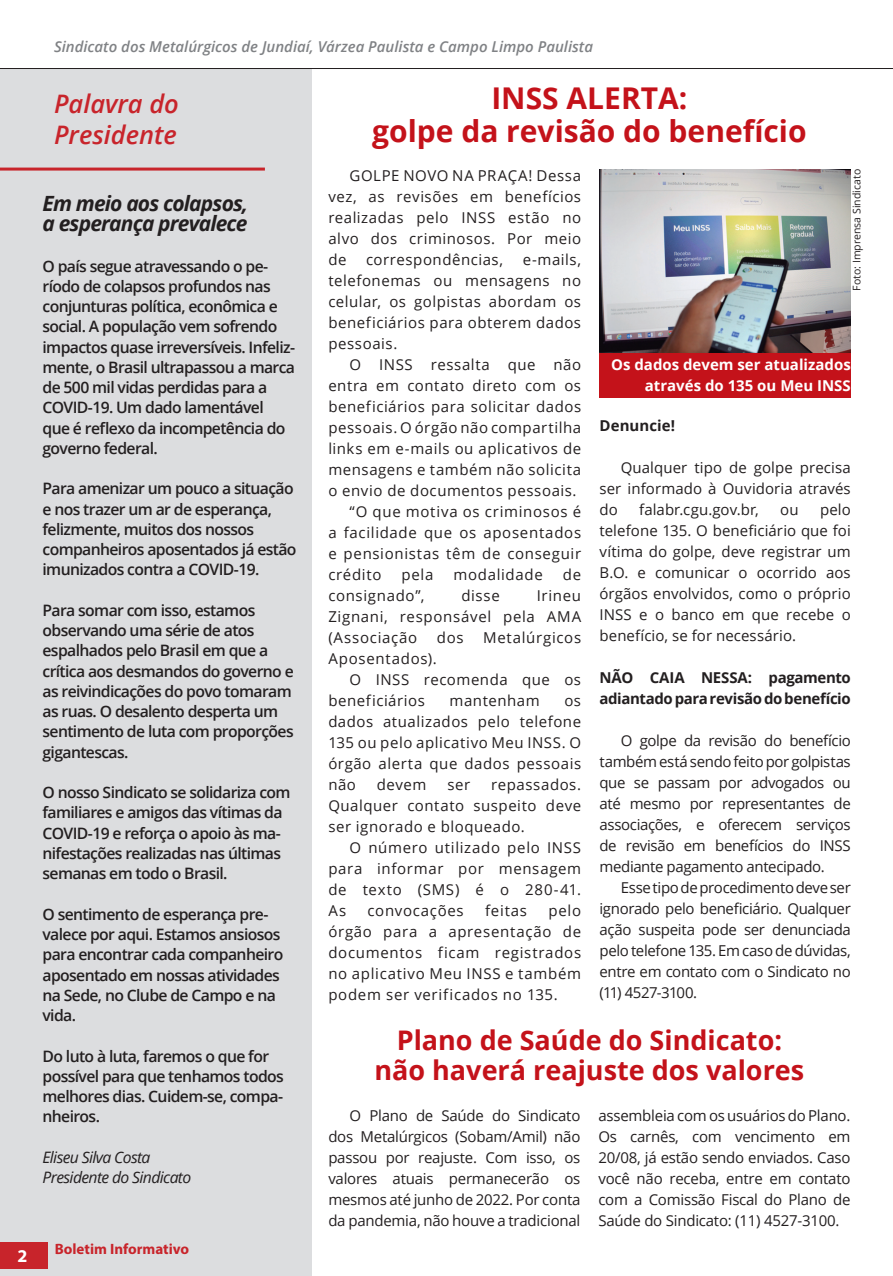
<style>
.page{position:relative;width:893px;height:1276px;background:#fff}
.page>*{position:absolute;margin:0;border:0;box-sizing:border-box;transform-origin:0 0}
.Corpo_1{font:700 30px "Open Sans";color:#c4121a}
.Corpo_1-2{font:700 27px "Open Sans";color:#c4121a}
.Chamada{font:italic 600 25.5px "Open Sans";color:#c8242b}
.Chamada-2{font:italic 700 21px "Open Sans";letter-spacing:-.04em;color:#231f20}
.t1{font:700 18px "Myriad Pro";color:#fff}
.Chamada-3{font:600 15.75px/20.2px "Open Sans";letter-spacing:-.04em;color:#231f20}
.Chamada-4{font:italic 15.75px "Open Sans";letter-spacing:-.04em;color:#231f20}
.Corpo_1-3{font:15px/21px "Open Sans";letter-spacing:.035em;color:#231f20;text-align:justify}
.Subheading{font:italic 600 15px "Open Sans";color:#808285}
.Corpo_1-4{font:700 15px/21px "Open Sans";letter-spacing:-.025em;color:#231f20}
.Corpo_1-5{font:700 15px/21px "Open Sans";color:#fff;text-align:right}
.t2{font:700 15px "Myriad Pro";color:#c8242b}
.Corpo_1-6{font:15px "Open Sans";letter-spacing:.005em;color:#231f20}
.Corpo_1-7{font:700 15px "Open Sans";letter-spacing:.005em;color:#231f20}
.Corpo_1-8{font:10.5px "Open Sans";color:#231f20}
</style>
<div class="page">
<img style="left:599px;top:169px;width:252px;height:184px">
<div style="left:0;top:38px;width:311px;height:1238px;background:#dcdddf"></div>
<svg style="left:0;top:38px;width:893px;height:31px"></svg>
<div style="left:0;top:1242px;width:47px;height:26px;background:#c8242b"></div>
<hr style="left:0;top:168px;width:265px;height:3px;background:#c8242b">
<div style="left:599px;top:353px;width:251px;height:45px;background:#c4121a"></div>
<p class="t1" style="left:18px;top:1244px;width:11px">2</p>
<p class="Subheading" style="left:54px;top:36px;width:541px">Sindicato dos Metalúrgicos de Jundiaí, Várzea Paulista e Campo Limpo Paulista</p>
<p class="Chamada" style="left:54px;top:87px;width:126px">Palavra do</p>
<p class="Chamada" style="left:54px;top:117px;width:124px">Presidente</p>
<p class="Corpo_1" style="left:491px;top:77px;width:198px">INSS ALERTA:</p>
<p class="Corpo_1" style="left:372px;top:110px;width:436px">golpe da revisão do benefício</p>
<p class="Corpo_1-3" style="left:328px;top:164px;width:254px;text-indent:21px">GOLPE NOVO NA PRAÇA! Dessa vez, as revisões em benefícios realizadas pelo INSS estão no alvo dos criminosos. Por meio de</p>
<p class="Corpo_1-8" style="left:849px;top:291px;width:123px;rotate:-90deg">Foto: Imprensa Sindicato</p>
<p class="Chamada-2" style="left:43px;top:188px;width:207px">Em meio aos colapsos,</p>
<p class="Chamada-2" style="left:43px;top:209px;width:207px">a esperança prevalece</p>
<p class="Chamada-3" style="left:43px;top:255px;width:254px">O país segue atravessando o pe&shy;ríodo de colapsos profundos nas conjunturas política, econômica e social. A população vem sofrendo impactos quase irreversíveis. Infeliz&shy;mente, o Brasil ultrapassou a marca de 500 mil vidas perdidas para a<br>COVID-19. Um dado lamentável que é reflexo da incompetência do governo federal.</p>
<p class="Chamada-3" style="left:43px;top:478px;width:256px">Para amenizar um pouco a situação e nos trazer um ar de esperança, felizmente, muitos dos nossos companheiros aposentados já estão imunizados contra a COVID-19.</p>
<p class="Chamada-3" style="left:43px;top:600px;width:253px">Para somar com isso, estamos observando uma série de atos espalhados pelo Brasil em que a crítica aos desmandos do governo e as reivindicações do povo tomaram as ruas. O desalento desperta um sentimento de luta com proporções gigantescas.</p>
<p class="Chamada-3" style="left:43px;top:782px;width:250px">O nosso Sindicato se solidariza com familiares e amigos das vítimas da<br>COVID-19 e reforça o apoio às ma&shy;nifestações realizadas nas últimas semanas em todo o Brasil.</p>
<p class="Chamada-3" style="left:43px;top:903px;width:242px">O sentimento de esperança pre&shy;valece por aqui. Estamos ansiosos para encontrar cada companheiro aposentado em nossas atividades na Sede, no Clube de Campo e na vida.</p>
<p class="Chamada-3" style="left:43px;top:1045px;width:243px">Do luto à luta, faremos o que for possível para que tenhamos todos melhores dias. Cuidem-se, compa&shy;nheiros.</p>
<p class="Chamada-4" style="left:43px;top:1146px;width:109px">Eliseu Silva Costa</p>
<p class="Chamada-4" style="left:43px;top:1166px;width:150px">Presidente do Sindicato</p>
<p class="Corpo_1-3" style="left:366px;top:248px;width:139px">correspondências,</p>
<p class="Corpo_1-3" style="left:328px;top:248px;width:254px;text-indent:194px">e-mails, telefonemas ou mensagens no celular, os golpistas abordam os beneficiários para obterem dados pessoais.</p>
<p class="Corpo_1-3" style="left:328px;top:353px;width:254px;text-indent:21px">O INSS ressalta que não entra em contato direto com os beneficiários para solicitar dados pessoais. O órgão não compartilha links em e-mails ou aplicativos de mensagens e também não solicita o envio de documentos pessoais.</p>
<p class="Corpo_1-3" style="left:328px;top:500px;width:254px;text-indent:21px">“O que motiva os criminosos é a facilidade que os aposentados e pensionistas têm de conseguir crédito</p>
<p class="Corpo_1-5" style="left:611px;top:353px;width:241px">Os dados devem ser atualizados através do 135 ou Meu INSS</p>
<p class="Corpo_1-7" style="left:599px;top:415px;width:77px">Denuncie!</p>
<p class="Corpo_1-3" style="left:599px;top:457px;width:253px;text-indent:21px">Qualquer tipo de golpe precisa ser informado à Ouvidoria através do</p>
<p class="Corpo_1-6" style="left:639px;top:499px;width:121px">falabr.cgu.gov.br,</p>
<p class="Corpo_1-3" style="left:780px;top:499px;width:20px">ou</p>
<p class="Corpo_1-3" style="left:599px;top:499px;width:253px;text-indent:220px">pelo telefone 135. O beneficiário que foi vítima do golpe, deve registrar um B.O. e comunicar o ocorrido aos órgãos envolvidos, como o próprio INSS e o banco em que recebe o benefício, se for necessário.</p>
<p class="Corpo_1-4" style="left:599px;top:667px;width:253px">NÃO CAIA NESSA: pagamento adiantado para revisão do benefício</p>
<p class="Corpo_1-3" style="left:599px;top:730px;width:253px;text-indent:21px">O golpe da revisão do benefício também está sendo feito por golpistas que se passam por advogados ou até mesmo por representantes de associações, e oferecem serviços de revisão em benefícios do INSS mediante pagamento antecipado.</p>
<p class="Corpo_1-3" style="left:599px;top:877px;width:253px;text-indent:21px">Esse tipo de procedimento deve ser ignorado pelo beneficiário. Qualquer ação suspeita pode ser denunciada pelo telefone 135. Em caso de dúvidas, entre em contato com o Sindicato no (11) 4527-3100.</p>
<p class="Corpo_1-2" style="left:397px;top:1021px;width:387px">Plano de Saúde do Sindicato:</p>
<p class="Corpo_1-2" style="left:374px;top:1051px;width:431px">não haverá reajuste dos valores</p>
<p class="Corpo_1-3" style="left:328px;top:1104px;width:254px;text-indent:21px">O Plano de Saúde do Sindicato dos Metalúrgicos (Sobam/Amil) não passou por reajuste. Com isso, os valores atuais permanecerão os mesmos até junho de 2022. Por conta da pandemia, não houve a tradicional</p>
<p class="Corpo_1-3" style="left:598px;top:1104px;width:254px">assembleia com os usuários do Plano.<br>Os carnês, com vencimento em 20/08, já estão sendo enviados. Caso você não receba, entre em contato com a Comissão Fiscal do Plano de Saúde do Sindicato: (11) 4527-3100.</p>
<p class="Corpo_1-3" style="left:402px;top:563px;width:33px">pela</p>
<p class="Corpo_1-3" style="left:453px;top:563px;width:91px">modalidade</p>
<p class="Corpo_1-3" style="left:563px;top:563px;width:20px">de</p>
<p class="Corpo_1-3" style="left:328px;top:584px;width:98px">consignado”,</p>
<p class="Corpo_1-3" style="left:461px;top:584px;width:40px">disse</p>
<p class="Corpo_1-3" style="left:328px;top:584px;width:254px;text-indent:208px">Irineu Zignani, responsável pela AMA (Associação</p>
<p class="Corpo_1-3" style="left:437px;top:626px;width:28px">dos</p>
<p class="Corpo_1-3" style="left:483px;top:626px;width:99px">Metalúrgicos</p>
<p class="Corpo_1-3" style="left:328px;top:647px;width:110px">Aposentados).</p>
<p class="Corpo_1-3" style="left:328px;top:668px;width:254px;text-indent:21px">O INSS recomenda que os beneficiários</p>
<p class="Corpo_1-3" style="left:450px;top:689px;width:92px">mantenham</p>
<p class="Corpo_1-3" style="left:328px;top:689px;width:254px;text-indent:236px">os dados atualizados pelo telefone 135 ou pelo aplicativo Meu INSS. O órgão alerta que dados pessoais não</p>
<p class="Corpo_1-3" style="left:328px;top:773px;width:254px;text-indent:163px">repassados.<br>Qualquer contato suspeito deve ser ignorado e bloqueado.</p>
<p class="Corpo_1-3" style="left:328px;top:836px;width:254px;text-indent:21px">O número utilizado pelo INSS para informar por mensagem de texto (SMS) é o 280-41.<br>As</p>
<p class="Corpo_1-3" style="left:377px;top:773px;width:51px">devem</p>
<p class="Corpo_1-3" style="left:447px;top:773px;width:24px">ser</p>
<p class="Corpo_1-3" style="left:368px;top:899px;width:98px">convocações</p>
<p class="Corpo_1-3" style="left:485px;top:899px;width:43px">feitas</p>
<p class="Corpo_1-3" style="left:328px;top:899px;width:254px;text-indent:220px">pelo órgão para a apresentação de documentos ficam registrados no aplicativo Meu INSS e também podem ser verificados no 135.</p>
<p class="t2" style="left:55px;top:1239px;width:136px">Boletim Informativo</p>
</div>
